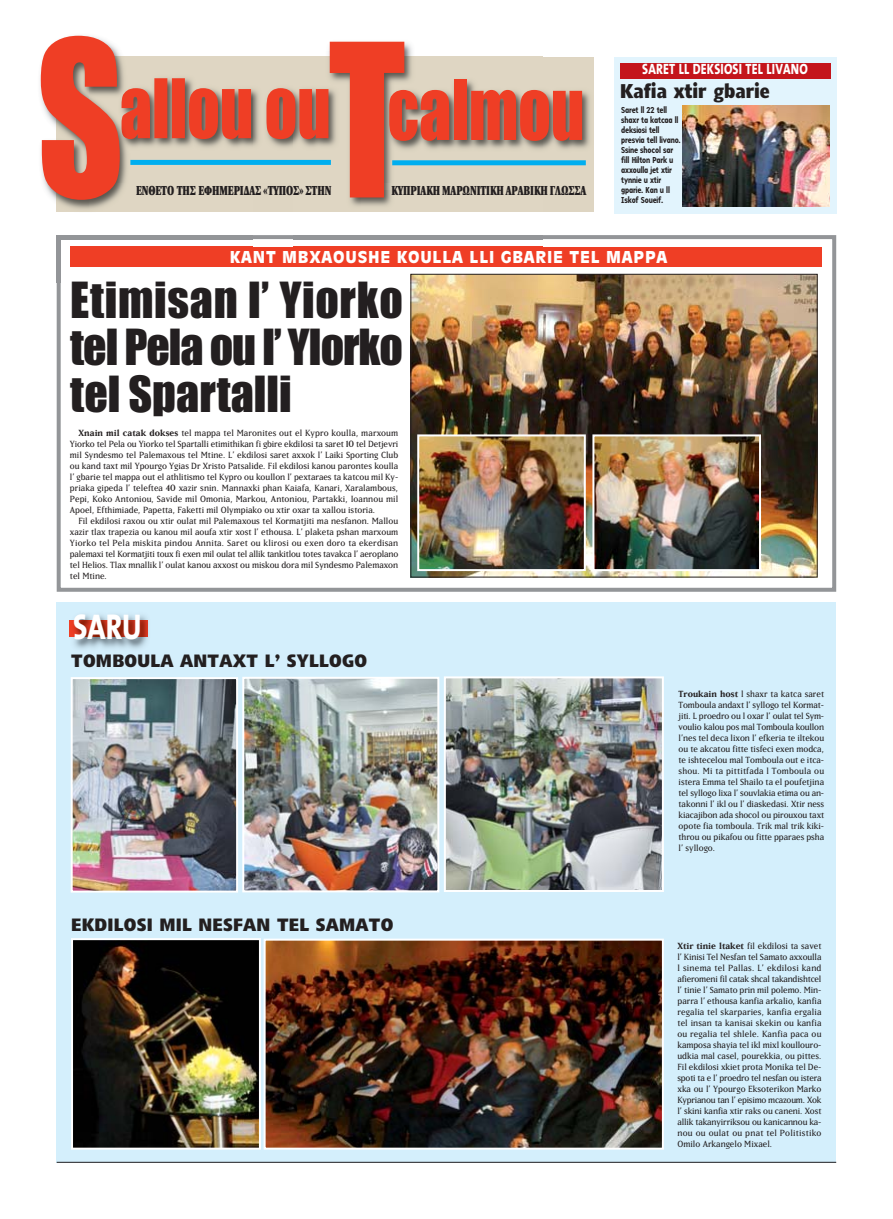
<style>
.page{position:relative;width:893px;height:1219px;background:#fff}
.page>*{position:absolute;margin:0;border:0;box-sizing:border-box;transform-origin:0 0}
.t1{font:199.2px "Impact";color:#ef3e25;scale:.84 1}
.t2{font:75.9px "Impact";color:#ef3e25;scale:.84 1}
.t3{font:46px/47px "Impact";color:#231f20;text-align:justify}
.t4{font:800 36px "Politis The Mix";color:#fff;scale:.8 1}
.t5{font:900 20px "Politis Gauss 08";color:#231f20;scale:.9 1}
.t6{font:900 18px "Politis Gauss 08";letter-spacing:.015em;color:#231f20;scale:.95 1}
.t7{font:18px "Mg Antique Extra";letter-spacing:.045em;color:#fff}
.t8{font:800 15px "Politis The Mix";letter-spacing:.015em;color:#fff;scale:.8 1}
.t9{font:800 13px "Ka Con Utopia";letter-spacing:-.01em;color:#231f20;scale:.84 1}
.t10{font:10.5px/11px "Matrix Book Roman";color:#231f20;text-align:justify}
.t11{font:700 9px/10px "Politis 04 Base 12";letter-spacing:-.02em;color:#231f20}
.s1{font-size:197px}
.s2{font-family:"Matrix";font-weight:700}
</style>
<div class="page">
<div style="left:57px;top:235px;width:779px;height:357px;border:4px solid #939598"></div>
<div style="left:70px;top:247px;width:752px;height:20px;background:#ef3e25"></div>
<div style="left:57px;top:57px;width:537px;height:155px;background:#ded5c2"></div>
<img style="left:252px;top:56px;width:41px;height:104px">
<img style="left:40px;top:36px;width:79px;height:247px">
<img style="left:57px;top:235px;width:195px;height:48px">
<img style="left:70px;top:247px;width:182px;height:20px">
<img style="left:57px;top:57px;width:32px;height:155px">
<img style="left:89px;top:52px;width:163px;height:160px">
<img style="left:122px;top:78px;width:130px;height:61px">
<img style="left:293px;top:235px;width:249px;height:39px">
<img style="left:373px;top:42px;width:169px;height:124px">
<img style="left:293px;top:42px;width:80px;height:17px">
<img style="left:293px;top:59px;width:68px;height:147px">
<img style="left:361px;top:190px;width:31px;height:16px">
<img style="left:293px;top:88px;width:35px;height:51px">
<img style="left:542px;top:91px;width:48px;height:75px">
<img style="left:361px;top:59px;width:43px;height:131px">
<div style="left:130px;top:160px;width:201px;height:5px;background:#00aeef"></div>
<div style="left:392px;top:160px;width:194px;height:5px;background:#00aeef"></div>
<div style="left:57px;top:602px;width:779px;height:560px;background:#d4effc"></div>
<img style="left:412px;top:276px;width:404px;height:300px">
<div style="left:410px;top:274px;width:408px;height:304px;border:1px solid #231f20"></div>
<img style="left:69px;top:614px;width:79px;height:77px">
<img style="left:70px;top:621px;width:77px;height:16px">
<img style="left:74px;top:680px;width:161px;height:210px">
<div style="left:71px;top:677px;width:167px;height:216px;border:2px solid #fff"></div>
<img style="left:245px;top:680px;width:191px;height:209px">
<div style="left:242px;top:677px;width:197px;height:215px;border:2px solid #fff"></div>
<img style="left:447px;top:679px;width:214px;height:210px">
<div style="left:444px;top:676px;width:220px;height:216px;border:2px solid #fff"></div>
<img style="left:74px;top:941px;width:184px;height:206px">
<div style="left:71px;top:938px;width:190px;height:212px;border:2px solid #fff"></div>
<img style="left:267px;top:942px;width:394px;height:205px">
<div style="left:264px;top:939px;width:400px;height:211px;border:2px solid #fff"></div>
<hr style="left:57px;top:1162px;width:779px;height:1px;background:#231f20">
<div style="left:614px;top:57px;width:222px;height:156px;background:#e2f4fd"></div>
<div style="left:620px;top:63px;width:211px;height:16px;background:#c4151c"></div>
<img style="left:683px;top:105px;width:146px;height:101px">
<img style="left:420px;top:437px;width:163px;height:131px">
<div style="left:417px;top:434px;width:169px;height:137px;border:2px solid #fff"></div>
<img style="left:595px;top:437px;width:163px;height:131px">
<div style="left:592px;top:434px;width:169px;height:137px;border:2px solid #fff"></div>
<h1 class="t1" style="left:37px;top:54px;width:440px">S <span class="s1">T</span></h1>
<h2 class="t2" style="left:387px;top:86px;width:236px">calmou</h2>
<p class="t9" style="left:136px;top:186px;width:234px">ENΘΕΤΟ ΤΗΣ ΕΦΗΜΕΡΙΔΑΣ «ΤΥΠΟΣ» ΣΤΗΝ</p>
<p class="t9" style="left:391px;top:186px;width:234px">ΚΥΠΡΙΑΚΗ ΜΑΡΩΝΙΤΙΚΗ ΑΡΑΒΙΚΗ ΓΛΩΣΣΑ</p>
<h3 class="t8" style="left:642px;top:63px;width:208px">SARET LL DEKSIOSI TEL LIVANO</h3>
<h3 class="t5" style="left:620px;top:83px;width:168px">Kafia xtir gbarie</h3>
<p class="t11" style="left:621px;top:105px;width:61px">Saret ll 22 tell shaxr ta katcaa ll deksiosi tell presvia tell livano.<br>Ssine shocol sar fill Hilton Park u axxoulla jet xtir tynnie u xtir gparie. Kan u ll<br>Iskof Soueif.</p>
<h3 class="t7" style="left:230px;top:251px;width:439px">KANT MBXAOUSHE KOULLA LLI GBARIE TEL MAPPA</h3>
<h3 class="t3" style="left:70px;top:280px;width:334px">Etimisan l’ Yiorko tel Pela ou l’ YIorko tel Spartalli</h3>
<p class="t10" style="left:70px;top:428px;width:330px;text-indent:9px"><span class="s2">Xnain mil catak dokses</span> tel mappa tel Maronites out el Kypro koulla, marxoum Yiorko tel Pela ou Yiorko tel Spartalli etimithikan fi gbire ekdilosi ta saret 10 tel Detjevri mil Syndesmo tel Palemaxous tel Mtine. L’ ekdilosi saret axxok l’ Laiki Sporting Club ou kand taxt mil Ypourgo Ygias Dr Xristo Patsalide. Fil ekdilosi kanou parontes koulla l’ gbarie tel mappa out el athlitismo tel Kypro ou koullon l’ pextaraes ta katcou mil Ky&shy;priaka gipeda l’ teleftea 40 xazir snin. Mannaxki phan Kaiafa, Kanari, Xaralambous, Pepi, Koko Antoniou, Savide mil Omonia, Markou, Antoniou, Partakki, Ioannou mil Apoel, Efthimiade, Papetta, Faketti mil Olympiako ou xtir oxar ta xallou istoria.</p>
<p class="t10" style="left:70px;top:516px;width:330px;text-indent:9px">Fil ekdilosi raxou ou xtir oulat mil Palemaxous tel Kormatjiti ma nesfanon. Mallou xazir tlax trapezia ou kanou mil aoufa xtir xost l’ ethousa. L’ plaketa pshan marxoum Yiorko tel Pela miskita pindou Annita. Saret ou klirosi ou exen doro ta ekerdisan palemaxi tel Kormatjiti toux fi exen mil oulat tel allik tankitlou totes tavakca l’ aeroplano tel Helios. Tlax mnallik l’ oulat kanou axxost ou miskou dora mil Syndesmo Palemaxon tel Mtine.</p>
<h3 class="t4" style="left:73px;top:613px;width:87px">SARU</h3>
<h3 class="t6" style="left:71px;top:654px;width:313px">TOMBOULA ANTAXT L’ SYLLOGO</h3>
<h3 class="t6" style="left:71px;top:917px;width:341px">EKDILOSI MIL NESFAN TEL SAMATO</h3>
<p class="t10" style="left:679px;top:689px;width:147px"><span class="s2">Troukain host</span> l shaxr ta katca saret Tomboula andaxt l’ syllogo tel Kormat&shy;jiti. L proedro ou l oxar l’ oulat tel Sym&shy;voulio kalou pos mal Tomboula koullon l’nes tel deca lixon l’ efkeria te iltekou ou te akcatou fitte tisfeci exen modca, te ishtecelou mal Tomboula out e itca&shy;shou. Mi ta pittitfada l Tomboula ou istera Emma tel Shailo ta el poufetjina tel syllogo lixa l’ souvlakia etima ou an&shy;takonni l’ ikl ou l’ diaskedasi. Xtir ness kiacajibon ada shocol ou pirouxou taxt opote fia tomboula. Trik mal trik kiki&shy;throu ou pikafou ou fitte pparaes psha l’ syllogo.</p>
<p class="t10" style="left:677px;top:941px;width:146px"><span class="s2">Xtir tinie ltaket</span> fil ekdilosi ta savet l’ Kinisi Tel Nesfan tel Samato axxoulla l sinema tel Pallas. L’ ekdilosi kand afieromeni fil catak shcal takandishtcel l’ tinie l’ Samato prin mil polemo. Min&shy;parra l’ ethousa kanfia arkalio, kanfia regalia tel skarparies, kanfia ergalia tel insan ta kanisai skekin ou kanfia ou regalia tel shlele. Kanfia paca ou kamposa shayia tel ikl mixl koullouro&shy;udkia mal casel, pourekkia, ou pittes.<br>Fil ekdilosi xkiet prota Monika tel De&shy;spoti ta e l’ proedro tel nesfan ou istera xka ou l’ Ypourgo Eksoterikon Marko Kyprianou tan l’ episimo mcazoum. Xok l’ skini kanfia xtir raks ou caneni. Xost allik takanyirriksou ou kanicannou ka&shy;nou ou oulat ou pnat tel Politistiko Omilo Arkangelo Mixael.</p>
</div>
